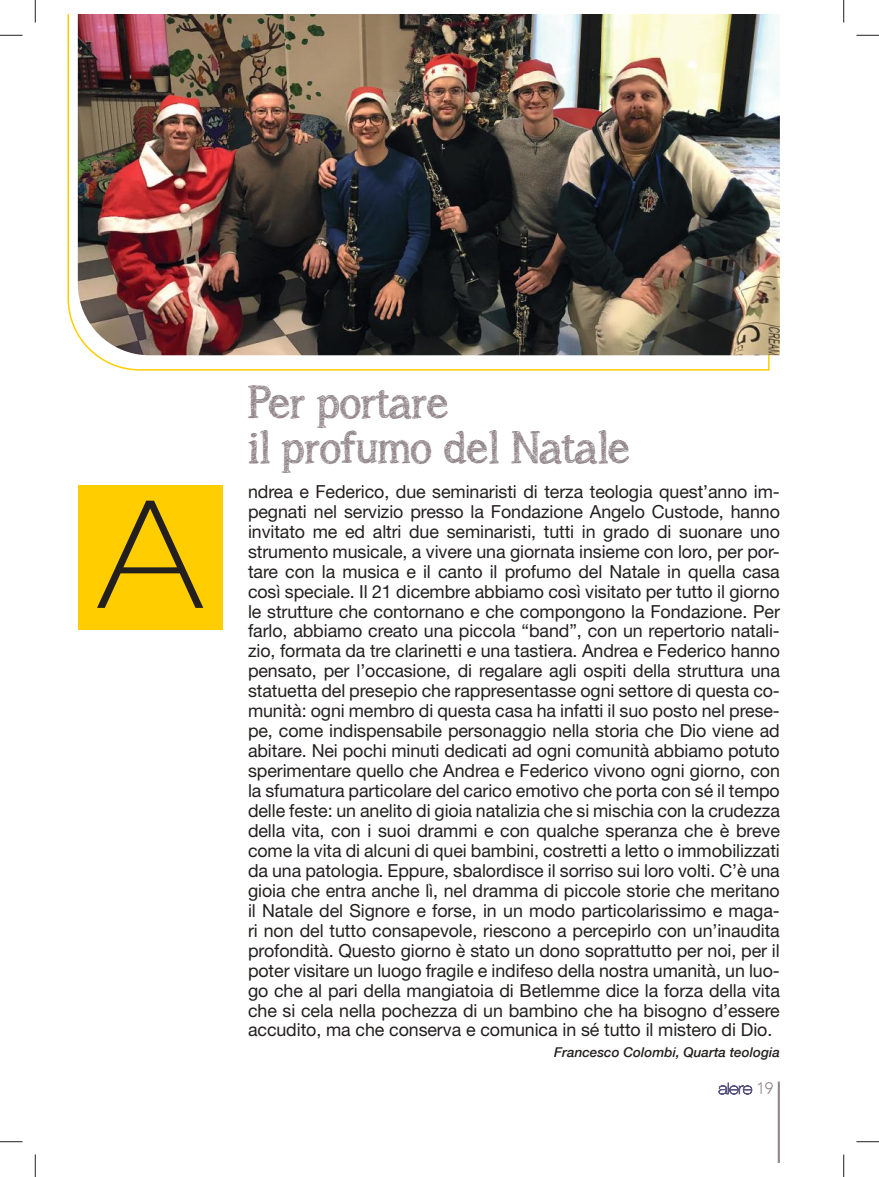
<style>
.page{position:relative;width:879px;height:1177px;background:#fff}
.page>*{position:absolute;margin:0;border:0;box-sizing:border-box;transform-origin:0 0}
.t1{font:100 expanded 150px "Helvetica Neue LT Std";color:#241f1f}
.t2{font:45px/45px "asongforjennifer";letter-spacing:-.01em;color:#91858a}
.t3{font:18px/20px "Helvetica Neue LT Std";letter-spacing:-.005em;color:#241f1f;text-align:justify}
.t4{font:300 16.5px "Avenir";color:#91858a}
.t5{font:italic 500 13.5px "Helvetica Neue";color:#241f1f}
</style>
<div class="page">
<svg style="left:67px;top:14px;width:703px;height:357px"></svg>
<img style="left:78px;top:14px;width:701px;height:341px">
<div style="left:78px;top:485px;width:144px;height:144px;background:#ffcd00"></div>
<hr style="left:777px;top:1081px;width:2px;height:81px;background:#91858a">
<svg style="left:718px;top:1082px;width:34px;height:12px"></svg>
<svg style="left:0;top:35px;width:22px;height:1px"></svg>
<svg style="left:856px;top:35px;width:22px;height:1px"></svg>
<svg style="left:0;top:1141px;width:22px;height:1px"></svg>
<svg style="left:856px;top:1141px;width:22px;height:1px"></svg>
<svg style="left:35px;top:0;width:1px;height:23px"></svg>
<svg style="left:35px;top:1154px;width:1px;height:22px"></svg>
<svg style="left:843px;top:0;width:1px;height:23px"></svg>
<svg style="left:843px;top:1154px;width:1px;height:22px"></svg>
<h1 class="t1" style="left:99px;top:465px;width:104px">A</h1>
<h2 class="t2" style="left:248px;top:379px;width:383px">Per portare<br>il profumo del Natale</h2>
<p class="t3" style="left:248px;top:481px;width:533px">ndrea e Federico, due seminaristi di terza teologia quest’anno im&shy;pegnati nel servizio presso la Fondazione Angelo Custode, hanno invitato me ed altri due seminaristi, tutti in grado di suonare uno strumento musicale, a vivere una giornata insieme con loro, per por&shy;tare con la musica e il canto il profumo del Natale in quella casa così speciale. Il 21 dicembre abbiamo così visitato per tutto il giorno le strutture che contornano e che compongono la Fondazione. Per farlo, abbiamo creato una piccola “band”, con un repertorio natali&shy;zio, formata da tre clarinetti e una tastiera. Andrea e Federico hanno pensato, per l’occasione, di regalare agli ospiti della struttura una statuetta del presepio che rappresentasse ogni settore di questa co&shy;munità: ogni membro di questa casa ha infatti il suo posto nel prese&shy;pe, come indispensabile personaggio nella storia che Dio viene ad abitare. Nei pochi minuti dedicati ad ogni comunità abbiamo potuto sperimentare quello che Andrea e Federico vivono ogni giorno, con la sfumatura particolare del carico emotivo che porta con sé il tempo delle feste: un anelito di gioia natalizia che si mischia con la crudezza della vita, con i suoi drammi e con qualche speranza che è breve come la vita di alcuni di quei bambini, costretti a letto o immobilizzati da una patologia. Eppure, sbalordisce il sorriso sui loro volti. C’è una gioia che entra anche lì, nel dramma di piccole storie che meritano il Natale del Signore e forse, in un modo particolarissimo e maga&shy;ri non del tutto consapevole, riescono a percepirlo con un’inaudita profondità. Questo giorno è stato un dono soprattutto per noi, per il poter visitare un luogo fragile e indifeso della nostra umanità, un luo&shy;go che al pari della mangiatoia di Betlemme dice la forza della vita che si cela nella pochezza di un bambino che ha bisogno d’essere accudito, ma che conserva e comunica in sé tutto il mistero di Dio.</p>
<p class="t5" style="left:554px;top:1040px;width:227px">Francesco Colombi, Quarta teologia</p>
<p class="t4" style="left:756px;top:1078px;width:19px">19</p>
</div>
